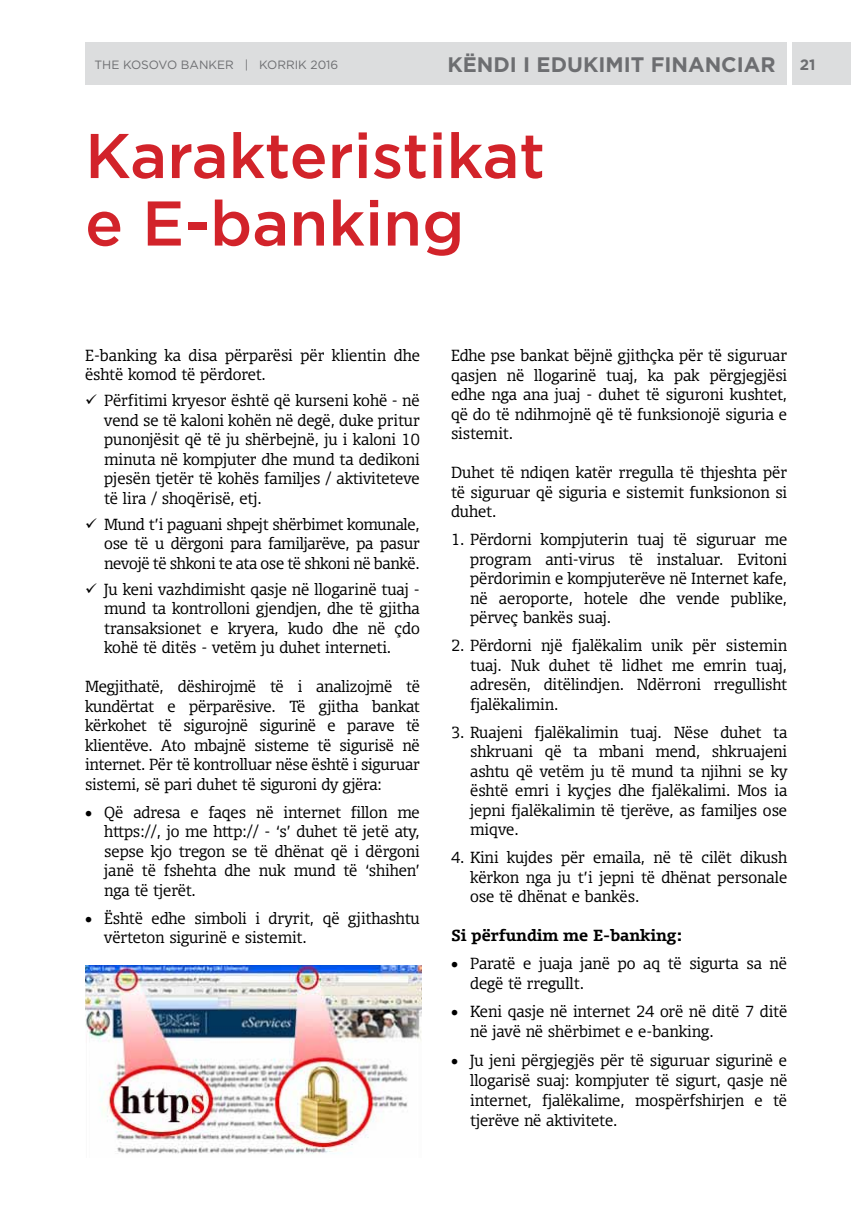
<style>
.page{position:relative;width:851px;height:1221px;background:#fff}
.page>*{position:absolute;margin:0;border:0;box-sizing:border-box;transform-origin:0 0}
.t1{font:500 63px/67.5px "Gotham";color:#d2232a}
.t2{font:700 21px "Gotham";color:#6d6e71}
.t3{font:300 15.3px/19.5px "Olsen TF";color:#000;text-align:justify}
.t4{font:700 15.3px "Olsen";color:#000}
.t5{font:12px "Gotham";color:#6d6e71}
.s1{font-size:15px}
</style>
<div class="page">
<div style="left:85px;top:43px;width:765px;height:42px;background:#dcddde"></div>
<hr style="left:787px;top:38px;width:4px;height:51px;background:#fff">
<img style="left:85px;top:965px;width:336px;height:189px">
<p class="t5" style="left:94px;top:57px;width:245px">THE KOSOVO BANKER | KORRIK 2016</p>
<h2 class="t2" style="left:447px;top:52px;width:369px">KËNDI I EDUKIMIT FINANCIAR <span class="s1">21</span></h2>
<h1 class="t1" style="left:85px;top:122px;width:461px">Karakteristikat e E-banking</h1>
<p class="t3" style="left:85px;top:345px;width:336px">E-banking ka disa përparësi për klientin dhe është komod të përdoret.</p>
<p class="t3" style="left:104px;top:390px;width:317px;text-indent:-19px">✓ Përfitimi kryesor është që kurseni kohë - në vend se të kaloni kohën në degë, duke pritur punonjësit që të ju shërbejnë, ju i kaloni 10 minuta në kompjuter dhe mund ta dedikoni pjesën tjetër të kohës familjes / aktiviteteve të lira / shoqërisë, etj.</p>
<p class="t3" style="left:104px;top:514px;width:317px;text-indent:-19px">✓ Mund t’i paguani shpejt shërbimet komunale, ose të u dërgoni para familjarëve, pa pasur nevojë të shkoni te ata ose të shkoni në bankë.</p>
<p class="t3" style="left:104px;top:579px;width:317px;text-indent:-19px">✓ Ju keni vazhdimisht qasje në llogarinë tuaj - mund ta kontrolloni gjendjen, dhe të gjitha transaksionet e kryera, kudo dhe në çdo kohë të ditës - vetëm ju duhet interneti.</p>
<p class="t3" style="left:85px;top:676px;width:336px">Megjithatë, dëshirojmë të i analizojmë të kundërtat e përparësive. Të gjitha bankat kërkohet të sigurojnë sigurinë e parave të klientëve. Ato mbajnë sisteme të sigurisë në internet. Për të kontrolluar nëse është i siguruar sistemi, së pari duhet të siguroni dy gjëra:</p>
<p class="t3" style="left:104px;top:802px;width:317px;text-indent:-19px">• Që adresa e faqes në internet fillon me https://, jo me http:// - ‘s’ duhet të jetë aty, sepse kjo tregon se të dhënat që i dërgoni janë të fshehta dhe nuk mund të ‘shihen’ nga të tjerët.</p>
<p class="t3" style="left:104px;top:908px;width:317px;text-indent:-19px">• Është edhe simboli i dryrit, që gjithashtu vërteton sigurinë e sistemit.</p>
<p class="t3" style="left:451px;top:345px;width:337px">Edhe pse bankat bëjnë gjithçka për të siguruar qasjen në llogarinë tuaj, ka pak përgjegjësi edhe nga ana juaj - duhet të siguroni kushtet, që do të ndihmojnë që të funksionojë siguria e sistemit.</p>
<p class="t3" style="left:451px;top:462px;width:337px">Duhet të ndiqen katër rregulla të thjeshta për të siguruar që siguria e sistemit funksionon si duhet.</p>
<p class="t3" style="left:470px;top:529px;width:318px;text-indent:-19px">1. Përdorni kompjuterin tuaj të siguruar me program anti-virus të instaluar. Evitoni përdorimin e kompjuterëve në Internet kafe, në aeroporte, hotele dhe vende publike, përveç bankës suaj.</p>
<p class="t3" style="left:470px;top:635px;width:318px;text-indent:-19px">2. Përdorni një fjalëkalim unik për sistemin tuaj. Nuk duhet të lidhet me emrin tuaj, adresën, ditëlindjen. Ndërroni rregullisht fjalëkalimin.</p>
<p class="t3" style="left:470px;top:722px;width:318px;text-indent:-19px">3. Ruajeni fjalëkalimin tuaj. Nëse duhet ta shkruani që ta mbani mend, shkruajeni ashtu që vetëm ju të mund ta njihni se ky është emri i kyçjes dhe fjalëkalimi. Mos ia jepni fjalëkalimin të tjerëve, as familjes ose miqve.</p>
<p class="t3" style="left:470px;top:847px;width:318px;text-indent:-19px">4. Kini kujdes për emaila, në të cilët dikush kërkon nga ju t’i jepni të dhënat personale ose të dhënat e bankës.</p>
<p class="t4" style="left:451px;top:925px;width:233px">Si përfundim me E-banking:</p>
<p class="t3" style="left:470px;top:953px;width:318px;text-indent:-19px">• Paratë e juaja janë po aq të sigurta sa në degë të rregullt.</p>
<p class="t3" style="left:470px;top:1001px;width:318px;line-height:20px;text-indent:-19px">• Keni qasje në internet 24 orë në ditë 7 ditë në javë në shërbimet e e-banking.</p>
<p class="t3" style="left:470px;top:1049px;width:318px;line-height:20px;text-indent:-19px">• Ju jeni përgjegjës për të siguruar sigurinë e llogarisë suaj: kompjuter të sigurt, qasje në internet, fjalëkalime, mospërfshirjen e të tjerëve në aktivitete.</p>
</div>
